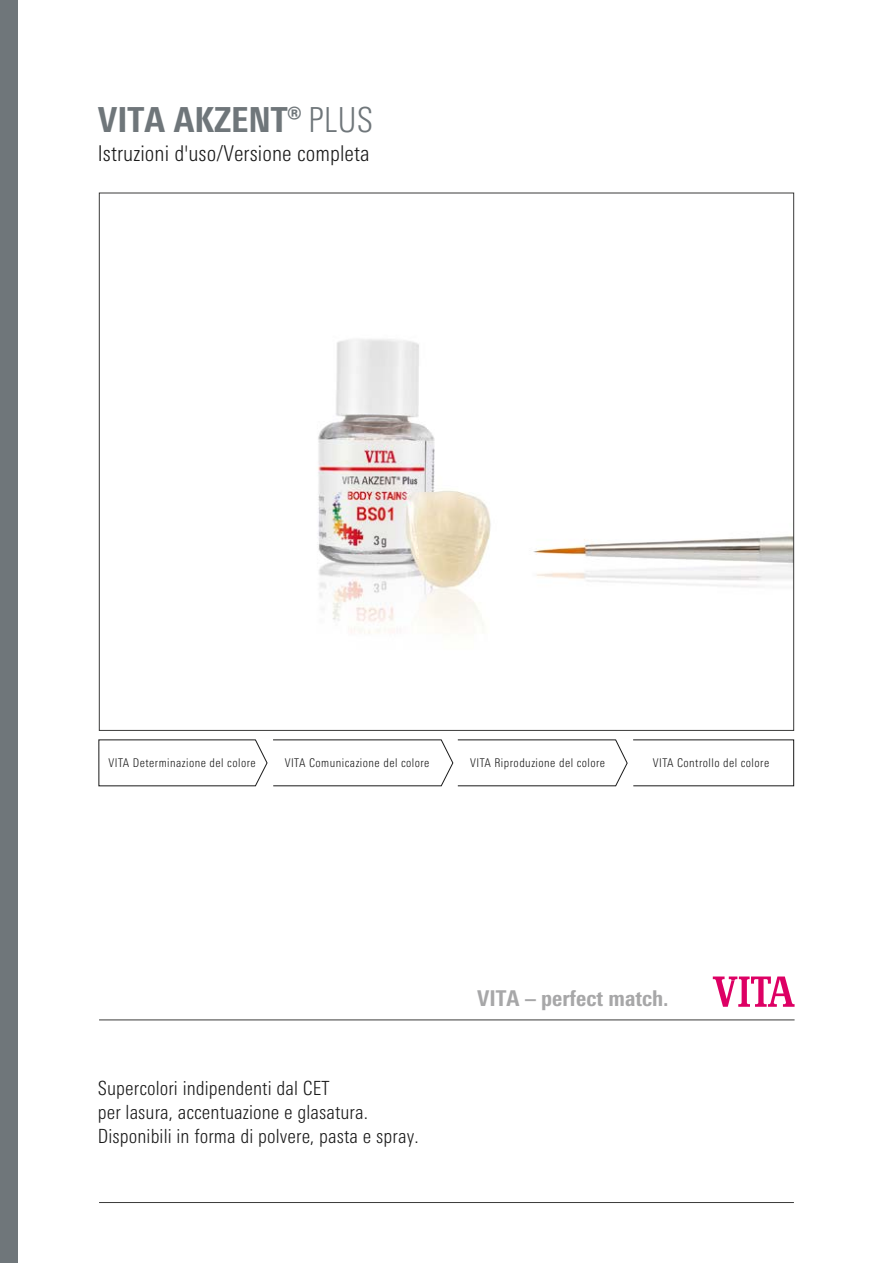
<style>
.page{position:relative;width:893px;height:1263px;background:#fff}
.page>*{position:absolute;margin:0;border:0;box-sizing:border-box;transform-origin:0 0}
.t1{font:800 condensed 34.5px "Univers Next Pro";color:#6f767a}
.t2{font:300 condensed 21.75px "Univers Next Pro";letter-spacing:.005em;color:#1a1a1a}
.t3{font:800 condensed 21.75px "Univers Next Pro";color:#a7a7a8}
.t4{font:300 condensed 19.5px/24px "Univers Next Pro";letter-spacing:.005em;color:#1a1a1a}
.t5{font:300 condensed 12px "Univers Next Pro";letter-spacing:.04em;color:#1a1a1a}
.s1{font-weight:300}
</style>
<div class="page">
<div style="left:0;top:0;width:17px;height:1263px;background:#6f767a"></div>
<svg style="left:713px;top:976px;width:82px;height:31px"></svg>
<hr style="left:99px;top:1020px;width:696px;height:1px;background:#3b3b3a">
<hr style="left:99px;top:1202px;width:695px;height:1px;background:#3b3b3a">
<img style="left:317px;top:339px;width:475px;height:295px">
<svg style="left:98px;top:739px;width:696px;height:47px"></svg>
<h1 class="t1" style="left:98px;top:99px;width:277px">VITA AKZENT® <span class="s1">PLUS</span></h1>
<p class="t2" style="left:98px;top:141px;width:273px">Istruzioni d'uso/Versione completa</p>
<p class="t5" style="left:108px;top:755px;width:149px">VITA Determinazione del colore</p>
<p class="t5" style="left:285px;top:756px;width:146px">VITA Comunicazione del colore</p>
<p class="t5" style="left:470px;top:756px;width:136px">VITA Riproduzione del colore</p>
<p class="t5" style="left:653px;top:755px;width:118px">VITA Controllo del colore</p>
<p class="t4" style="left:98px;top:1076px;width:322px">Supercolori indipendenti dal CET<br>per lasura, accentuazione e glasatura.<br>Disponibili in forma di polvere, pasta e spray.</p>
<p class="t3" style="left:477px;top:985px;width:193px">VITA – perfect match.</p>
</div>
